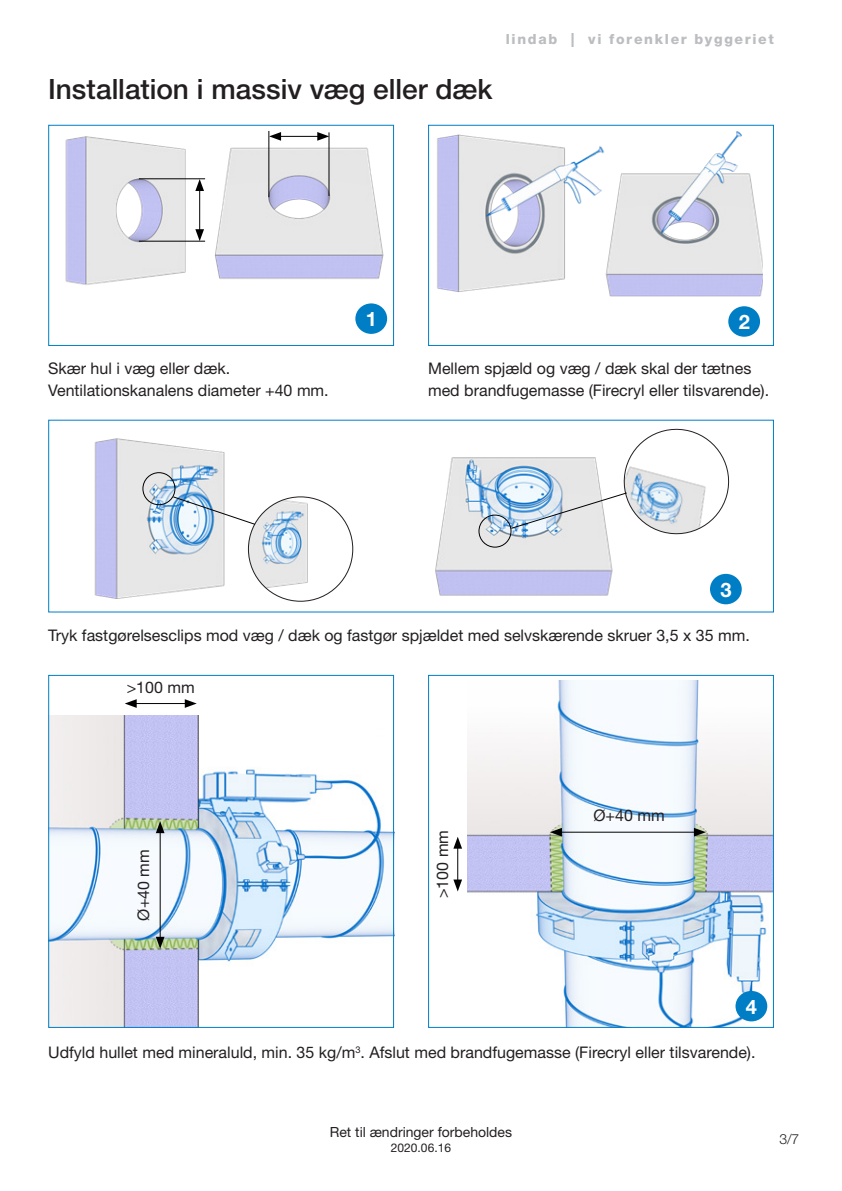
<style>
.page{position:relative;width:842px;height:1191px;background:#fff}
.page>*{position:absolute;margin:0;border:0;box-sizing:border-box;transform-origin:0 0}
.Heading_-_14_20_Blac{font:500 28px "Helvetica Neue LT Pro";color:#231f20}
.Siffra_White{font:700 20px "Helvetica Neue LT Pro";color:#fff}
.Text{font:16px/22px "Helvetica Neue LT Pro";color:#231f20}
.Mått_text{font:16px "Helvetica Neue LT Pro";color:#231f20}
.t1{font:800 14px "Helvetica Neue LT Pro";letter-spacing:.12em;color:#bcbdc0}
.t2{font:14px "Helvetica Neue LT Pro";color:#231f20}
.t3{font:300 14px "Helvetica Neue LT Pro";color:#231f20}
.t4{font:12px "Helvetica Neue LT Pro";color:#231f20}
</style>
<div class="page">
<div style="left:355px;top:303px;width:32px;height:31px;background:#007ec5;border-radius:50%"></div>
<div style="left:710px;top:574px;width:32px;height:30px;background:#007ec5;border-radius:50%"></div>
<div style="left:728px;top:306px;width:32px;height:31px;background:#007ec5;border-radius:50%"></div>
<img style="left:50px;top:715px;width:342px;height:311px">
<img style="left:632px;top:124px;width:131px;height:193px">
<img style="left:428px;top:124px;width:204px;height:173px">
<img style="left:468px;top:680px;width:304px;height:346px">
<img style="left:256px;top:124px;width:138px;height:184px">
<img style="left:62px;top:124px;width:194px;height:161px">
<hr style="left:199px;top:188px;width:1px;height:44px;background:#000">
<svg style="left:195px;top:179px;width:9px;height:12px"></svg>
<svg style="left:195px;top:229px;width:9px;height:12px"></svg>
<hr style="left:139px;top:178px;width:66px;height:1px;background:#000">
<hr style="left:139px;top:241px;width:66px;height:1px;background:#000">
<hr style="left:268px;top:131px;width:1px;height:66px;background:#000">
<hr style="left:329px;top:132px;width:1px;height:64px;background:#000">
<hr style="left:278px;top:136px;width:42px;height:1px;background:#000">
<svg style="left:269px;top:132px;width:12px;height:9px"></svg>
<svg style="left:317px;top:132px;width:12px;height:9px"></svg>
<img style="left:88px;top:438px;width:182px;height:175px">
<img style="left:248px;top:497px;width:105px;height:104px;border-radius:52px">
<div style="left:143px;top:472px;width:32px;height:33px;border:1px solid #000;border-radius:50%"></div>
<svg style="left:173px;top:496px;width:83px;height:29px"></svg>
<img style="left:424px;top:419px;width:295px;height:194px">
<div style="left:479px;top:515px;width:32px;height:32px;border:1px solid #000;border-radius:50%"></div>
<svg style="left:511px;top:423px;width:219px;height:117px"></svg>
<hr style="left:559px;top:832px;width:138px;height:1px;background:#000">
<svg style="left:550px;top:828px;width:12px;height:8px"></svg>
<svg style="left:694px;top:828px;width:12px;height:8px"></svg>
<hr style="left:160px;top:830px;width:1px;height:110px;background:#000">
<svg style="left:156px;top:821px;width:9px;height:12px"></svg>
<svg style="left:156px;top:936px;width:9px;height:12px"></svg>
<div style="left:428px;top:125px;width:346px;height:221px;border:1px solid #007ec5"></div>
<div style="left:48px;top:125px;width:346px;height:221px;border:1px solid #007ec5"></div>
<div style="left:48px;top:675px;width:346px;height:353px;border:1px solid #007ec5"></div>
<div style="left:428px;top:675px;width:346px;height:353px;border:1px solid #007ec5"></div>
<hr style="left:133px;top:703px;width:55px;height:1px;background:#000">
<svg style="left:125px;top:699px;width:12px;height:9px"></svg>
<svg style="left:185px;top:699px;width:12px;height:9px"></svg>
<hr style="left:457px;top:845px;width:1px;height:37px;background:#000">
<svg style="left:453px;top:879px;width:9px;height:12px"></svg>
<svg style="left:453px;top:837px;width:9px;height:11px"></svg>
<div style="left:735px;top:991px;width:32px;height:30px;background:#007ec5;border-radius:50%"></div>
<p class="Heading_-_14_20_Blac" style="left:48px;top:73px;width:446px">Installation i massiv væg eller dæk</p>
<p class="t1" style="left:506px;top:31px;width:270px">lindab | vi forenkler byggeriet</p>
<p class="Siffra_White" style="left:366px;top:306px;width:13px">1</p>
<p class="Siffra_White" style="left:739px;top:309px;width:13px">2</p>
<p class="Text" style="left:48px;top:357px;width:282px">Skær hul i væg eller dæk.<br>Ventilationskanalens diameter +40 mm.</p>
<p class="Text" style="left:428px;top:357px;width:343px">Mellem spjæld og væg / dæk skal der tætnes med brandfugemasse (Firecryl eller tilsvarende).</p>
<p class="Siffra_White" style="left:720px;top:577px;width:13px">3</p>
<p class="Text" style="left:48px;top:624px;width:703px">Tryk fastgørelsesclips mod væg / dæk og fastgør spjældet med selvskærende skruer 3,5 x 35 mm.</p>
<p class="Mått_text" style="left:127px;top:677px;width:70px">&gt;100 mm</p>
<p class="Mått_text" style="left:134px;top:920px;width:73px;rotate:-90deg">Ø+40 mm</p>
<p class="Mått_text" style="left:432px;top:898px;width:70px;rotate:-90deg">&gt;100 mm</p>
<p class="Mått_text" style="left:593px;top:805px;width:73px">Ø+40 mm</p>
<p class="Siffra_White" style="left:746px;top:994px;width:13px">4</p>
<p class="Text" style="left:48px;top:1041px;width:709px">Udfyld hullet med mineraluld, min. 35 kg/m<sup>3</sup>. Afslut med brandfugemasse (Firecryl eller tilsvarende).</p>
<p class="t2" style="left:330px;top:1123px;width:184px">Ret til ændringer forbeholdes</p>
<p class="t4" style="left:391px;top:1140px;width:62px">2020.06.16</p>
<p class="t3" style="left:780px;top:1130px;width:21px">3/7</p>
</div>
